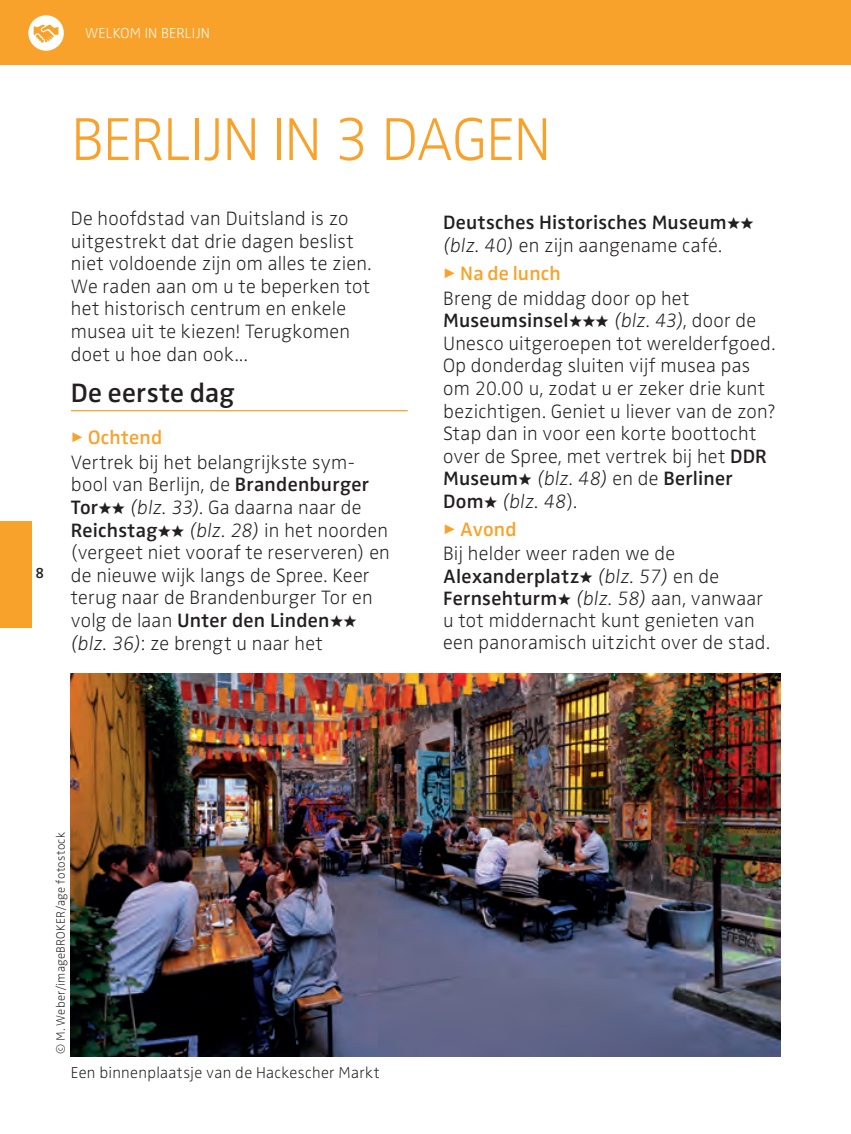
<style>
.page{position:relative;width:851px;height:1134px;background:#fff}
.page>*{position:absolute;margin:0;border:0;box-sizing:border-box;transform-origin:0 0}
.t1{font:62.5px "Zwo w 1";letter-spacing:-.03em;color:#f9a22b}
.t2{font:27.5px "Zwo w 5";letter-spacing:.01em;color:#231f20}
.t3{font:20px/22.5px "Zwo w 1";letter-spacing:.01em;color:#231f20}
.t4{font:20px/22.5px "Zwo w 5";letter-spacing:.015em;color:#231f20}
.t5{font:20px "Zwo w 5";letter-spacing:.01em;color:#f9a22b}
.t6{font:20px "Zwo w 1 Italic";color:#231f20}
.t7{font:16.25px "Zwo w 1";letter-spacing:.02em;color:#231f20}
.t8{font:15px "Zwo w 1";letter-spacing:.015em;color:#fff}
.t9{font:15px "Zwo w 5";color:#231f20}
.t10{font:12.5px "Zwo w 1";letter-spacing:.02em;color:#231f20}
.s1{font-family:"Zwo w 5"}
.s2{font-family:"Michelin"}
.s3{font-family:"Zwo w 1 Italic"}
.s4{font-family:"Zwo w 1"}
</style>
<div class="page">
<div style="left:0;top:0;width:850px;height:65px;background:#f9a22b"></div>
<hr style="left:850px;top:0;width:1px;height:65px;background:#f9a22b">
<div style="left:29px;top:16px;width:34px;height:34px;background:#fff;border-radius:50%"></div>
<div style="left:28px;top:15px;width:36px;height:36px;border:2px solid #fff;border-radius:50%"></div>
<svg style="left:34px;top:25px;width:24px;height:18px"></svg>
<div style="left:0;top:522px;width:32px;height:106px;background:#f9a22b"></div>
<hr style="left:71px;top:410px;width:336px;height:1px;background:#f9a22b">
<img style="left:71px;top:674px;width:709px;height:382px">
<p class="t8" style="left:85px;top:24px;width:126px">WELKOM IN BERLIJN</p>
<p class="t9" style="left:35px;top:564px;width:10px">8</p>
<h1 class="t1" style="left:71px;top:103px;width:482px">BERLIJN IN 3 DAGEN</h1>
<p class="t3" style="left:71px;top:207px;width:302px">De hoofdstad van Duitsland is zo uitgestrekt dat drie dagen beslist niet voldoende zijn om alles te zien.<br>We raden aan om u te beperken tot het historisch centrum en enkele musea uit te kiezen! Terugkomen doet u hoe dan ook...</p>
<h2 class="t2" style="left:71px;top:376px;width:165px">De eerste dag</h2>
<p class="t5" style="left:71px;top:426px;width:93px">✓ Ochtend</p>
<p class="t3" style="left:71px;top:451px;width:320px">Vertrek bij het belangrijkste sym&shy;bool van Berlijn, de <span class="s1">Brandenburger Tor</span><span class="s2">aa</span> <span class="s3">(blz. 33)</span>. Ga daarna naar de <span class="s1">Reichstag</span><span class="s2">aa</span> <span class="s3">(blz. 28)</span> in het noorden (vergeet niet vooraf te reserveren) en de nieuwe wijk langs de Spree. Keer terug naar de Brandenburger Tor en</p>
<p class="t4" style="left:71px;top:609px;width:287px"><span class="s4">volg de laan</span> Unter den Linden<span class="s2">aa</span></p>
<p class="t3" style="left:71px;top:631px;width:253px"><span class="s3">(blz. 36)</span>: ze brengt u naar het</p>
<p class="t4" style="left:443px;top:211px;width:312px">Deutsches Historisches Museum<span class="s2">aa</span></p>
<p class="t3" style="left:443px;top:233px;width:280px"><span class="s3">(blz. 40)</span> en zijn aangename café.</p>
<p class="t5" style="left:443px;top:261px;width:119px">✓ Na de lunch</p>
<p class="t3" style="left:443px;top:286px;width:248px">Breng de middag door op het</p>
<p class="t4" style="left:443px;top:309px;width:314px">Museumsinsel<span class="s2">aaa</span> <span class="s3">(blz. 43)</span><span class="s4">, door de</span></p>
<p class="t3" style="left:443px;top:332px;width:334px">Unesco uitgeroepen tot werelderfgoed.<br>Op donderdag sluiten vijf musea pas om 20.00 u, zodat u er zeker drie kunt bezichtigen. Geniet u liever van de zon?<br>Stap dan in voor een korte boottocht over de Spree, met vertrek bij het <span class="s1">DDR</span></p>
<p class="t4" style="left:443px;top:467px;width:291px">Museum<span class="s2">a</span> <span class="s3">(blz. 48)</span> <span class="s4">en de</span> Berliner</p>
<p class="t6" style="left:443px;top:490px;width:135px"><span class="s1">Dom</span><span class="s2">a</span> (blz. 48<span class="s4">).</span></p>
<p class="t5" style="left:443px;top:518px;width:75px">✓ Avond</p>
<p class="t3" style="left:443px;top:542px;width:233px">Bij helder weer raden we de</p>
<p class="t4" style="left:443px;top:565px;width:321px">Alexanderplatz<span class="s2">a</span> <span class="s3">(blz. 57)</span> <span class="s4">en de<br></span>Fernsehturm<span class="s2">a</span> <span class="s3">(blz. 58)</span> <span class="s4">aan, vanwaar</span></p>
<p class="t3" style="left:443px;top:609px;width:328px;line-height:21.8px">u tot middernacht kunt genieten van een panoramisch uitzicht over de stad.</p>
<p class="t10" style="left:53px;top:1054px;width:223px;rotate:-90deg">© M. Weber/imageBROKER/age fotostock</p>
<p class="t7" style="left:71px;top:1063px;width:310px">Een binnenplaatsje van de Hackescher Markt</p>
</div>
